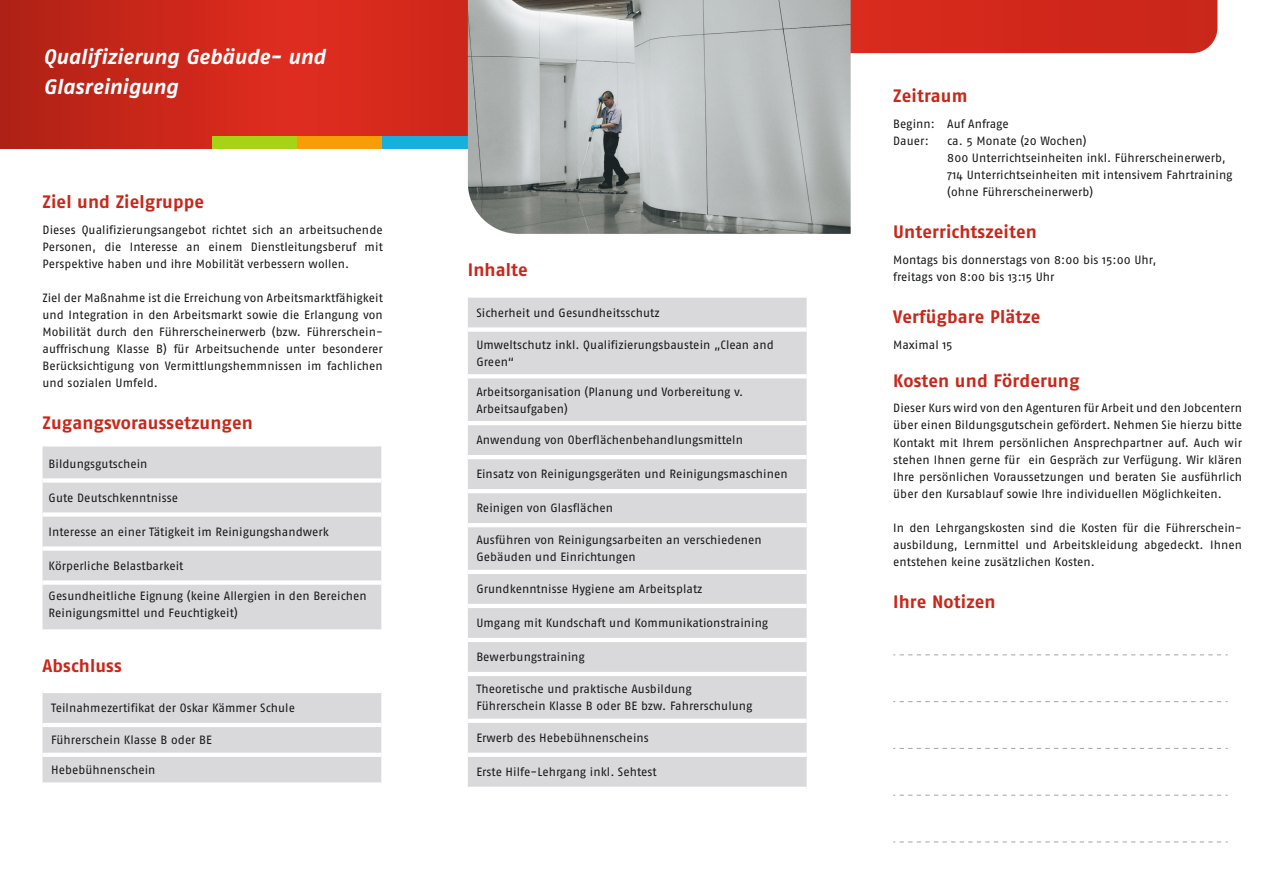
<style>
.page{position:relative;width:1276px;height:893px;background:#fff}
.page>*{position:absolute;margin:0;border:0;box-sizing:border-box;transform-origin:0 0}
.Headline_1_Innenseit{font:italic 700 21px/29.7px "Fago No";letter-spacing:-.005em;color:#fff}
.Headline_2_Innenseit{font:700 18px "Fago No";letter-spacing:.005em;color:#c92719}
.Innenseite_Überschri{font:700 18px "Fago No";letter-spacing:.005em;color:#c92719}
.Copy_Flyer{font:12px/17px "Fago No";color:#171818}
</style>
<div class="page">
<svg style="left:893px;top:654px;width:334px;height:1px"></svg>
<svg style="left:893px;top:701px;width:334px;height:1px"></svg>
<svg style="left:893px;top:748px;width:334px;height:1px"></svg>
<svg style="left:893px;top:795px;width:334px;height:1px"></svg>
<svg style="left:893px;top:841px;width:334px;height:1px"></svg>
<div style="left:850px;top:0;width:367px;height:53px;background:#d1281b"></div>
<svg style="left:0;top:0;width:468px;height:149px;background:#cc271a"></svg>
<div style="left:43px;top:446px;width:338px;height:183px;background:#d9d9dc"></div>
<div style="left:43px;top:483px;width:338px;height:97px;background:#d9d9dc"></div>
<div style="left:43px;top:478px;width:338px;height:5px;background:#fff"></div>
<div style="left:43px;top:512px;width:338px;height:5px;background:#fff"></div>
<div style="left:43px;top:546px;width:338px;height:5px;background:#fff"></div>
<div style="left:43px;top:580px;width:338px;height:5px;background:#fff"></div>
<div style="left:43px;top:693px;width:338px;height:89px;background:#d9d9dc"></div>
<hr style="left:43px;top:723px;width:338px;height:4px;background:#fff">
<hr style="left:43px;top:753px;width:338px;height:4px;background:#fff">
<div style="left:468px;top:298px;width:338px;height:489px;background:#d9d9dc"></div>
<div style="left:468px;top:327px;width:338px;height:5px;background:#fff"></div>
<hr style="left:468px;top:374px;width:338px;height:4px;background:#fff">
<hr style="left:468px;top:421px;width:338px;height:4px;background:#fff">
<hr style="left:468px;top:455px;width:338px;height:4px;background:#fff">
<hr style="left:468px;top:489px;width:338px;height:4px;background:#fff">
<hr style="left:468px;top:523px;width:338px;height:4px;background:#fff">
<hr style="left:468px;top:570px;width:338px;height:4px;background:#fff">
<hr style="left:468px;top:604px;width:338px;height:4px;background:#fff">
<hr style="left:468px;top:638px;width:338px;height:4px;background:#fff">
<hr style="left:468px;top:672px;width:338px;height:4px;background:#fff">
<hr style="left:468px;top:719px;width:338px;height:4px;background:#fff">
<hr style="left:468px;top:753px;width:338px;height:4px;background:#fff">
<div style="left:213px;top:136px;width:85px;height:13px;background:#a7d314"></div>
<div style="left:298px;top:136px;width:85px;height:13px;background:#f79e06"></div>
<div style="left:383px;top:136px;width:85px;height:13px;background:#16b0da"></div>
<img style="left:468px;top:0;width:382px;height:234px">
<p class="Headline_1_Innenseit" style="left:44px;top:41px;width:283px">Qualifizierung Gebäude- und<br>Glasreinigung</p>
<p class="Headline_2_Innenseit" style="left:43px;top:191px;width:163px">Ziel und Zielgruppe</p>
<p class="Copy_Flyer" style="left:43px;top:221px;width:342px;text-align:justify">Dieses Qualifizierungsangebot richtet sich an arbeitsuchende Personen, die Interesse an einem Dienstleitungsberuf mit Perspektive haben und ihre Mobilität verbessern wollen.</p>
<p class="Copy_Flyer" style="left:43px;top:289px;width:342px;text-align:justify">Ziel der Maßnahme ist die Erreichung von Arbeitsmarktfähigkeit und Integration in den Arbeitsmarkt sowie die Erlangung von Mobilität durch den Führerscheinerwerb (bzw. Führerschein&shy;auffrischung Klasse B) für Arbeitsuchende unter besonderer Berücksichtigung von Vermittlungshemmnissen im fachlichen und sozialen Umfeld.</p>
<p class="Headline_2_Innenseit" style="left:43px;top:413px;width:212px">Zugangsvoraussetzungen</p>
<p class="Copy_Flyer" style="left:49px;top:455px;width:101px">Bildungsgutschein</p>
<p class="Copy_Flyer" style="left:49px;top:489px;width:131px">Gute Deutschkenntnisse</p>
<p class="Copy_Flyer" style="left:49px;top:523px;width:282px">Interesse an einer Tätigkeit im Reinigungshandwerk</p>
<p class="Copy_Flyer" style="left:49px;top:557px;width:136px">Körperliche Belastbarkeit</p>
<p class="Copy_Flyer" style="left:49px;top:587px;width:320px">Gesundheitliche Eignung (keine Allergien in den Bereichen<br>Reinigungsmittel und Feuchtigkeit)</p>
<p class="Headline_2_Innenseit" style="left:43px;top:655px;width:81px">Abschluss</p>
<p class="Copy_Flyer" style="left:51px;top:700px;width:245px">Teilnahmezertifikat der Oskar Kämmer Schule</p>
<p class="Copy_Flyer" style="left:51px;top:731px;width:162px">Führerschein Klasse B oder BE</p>
<p class="Copy_Flyer" style="left:51px;top:761px;width:106px">Hebebühnenschein</p>
<p class="Headline_2_Innenseit" style="left:468px;top:260px;width:61px">Inhalte</p>
<p class="Copy_Flyer" style="left:476px;top:304px;width:185px">Sicherheit und Gesundheitsschutz</p>
<p class="Copy_Flyer" style="left:476px;top:336px;width:299px">Umweltschutz inkl. Qualifizierungsbaustein „Clean and<br>Green“</p>
<p class="Copy_Flyer" style="left:476px;top:383px;width:268px">Arbeitsorganisation (Planung und Vorbereitung v.<br>Arbeitsaufgaben)</p>
<p class="Copy_Flyer" style="left:476px;top:432px;width:268px">Anwendung von Oberflächenbehandlungsmitteln</p>
<p class="Copy_Flyer" style="left:476px;top:466px;width:313px">Einsatz von Reinigungsgeräten und Reinigungsmaschinen</p>
<p class="Copy_Flyer" style="left:476px;top:500px;width:138px">Reinigen von Glasflächen</p>
<p class="Copy_Flyer" style="left:476px;top:532px;width:287px">Ausführen von Reinigungsarbeiten an verschiedenen<br>Gebäuden und Einrichtungen</p>
<p class="Copy_Flyer" style="left:476px;top:580px;width:228px">Grundkenntnisse Hygiene am Arbeitsplatz</p>
<p class="Copy_Flyer" style="left:476px;top:614px;width:293px">Umgang mit Kundschaft und Kommunikationstraining</p>
<p class="Copy_Flyer" style="left:476px;top:648px;width:110px">Bewerbungstraining</p>
<p class="Copy_Flyer" style="left:476px;top:680px;width:277px">Theoretische und praktische Ausbildung<br>Führerschein Klasse B oder BE bzw. Fahrerschulung</p>
<p class="Copy_Flyer" style="left:476px;top:729px;width:174px">Erwerb des Hebebühnenscheins</p>
<p class="Copy_Flyer" style="left:476px;top:763px;width:182px">Erste Hilfe-Lehrgang inkl. Sehtest</p>
<p class="Headline_2_Innenseit" style="left:893px;top:85px;width:76px">Zeitraum</p>
<p class="Copy_Flyer" style="left:893px;top:115px;width:117px">Beginn: Auf Anfrage</p>
<p class="Copy_Flyer" style="left:893px;top:132px;width:37px">Dauer:</p>
<p class="Copy_Flyer" style="left:947px;top:132px;width:141px">ca. 5 Monate (20 Wochen)</p>
<p class="Copy_Flyer" style="left:947px;top:149px;width:280px">800 Unterrichtseinheiten inkl. Führerscheinerwerb,</p>
<p class="Copy_Flyer" style="left:947px;top:166px;width:287px">714 Unterrichtseinheiten mit intensivem Fahrtraining (ohne Führerscheinerwerb)</p>
<p class="Headline_2_Innenseit" style="left:893px;top:221px;width:145px">Unterrichtszeiten</p>
<p class="Copy_Flyer" style="left:893px;top:251px;width:265px">Montags bis donnerstags von 8:00 bis 15:00 Uhr,</p>
<p class="Copy_Flyer" style="left:893px;top:268px;width:163px">freitags von 8:00 bis 13:15 Uhr</p>
<p class="Headline_2_Innenseit" style="left:893px;top:306px;width:149px">Verfügbare Plätze</p>
<p class="Copy_Flyer" style="left:893px;top:336px;width:61px">Maximal 15</p>
<p class="Headline_2_Innenseit" style="left:893px;top:370px;width:188px">Kosten und Förderung</p>
<p class="Copy_Flyer" style="left:893px;top:400px;width:350px;text-align:justify">Dieser Kurs wird von den Agenturen für Arbeit und den Jobcentern über einen Bildungsgutschein gefördert. Nehmen Sie hierzu bitte Kontakt mit Ihrem persönlichen Ansprechpartner auf. Auch wir stehen Ihnen gerne für ein Gespräch zur Verfügung. Wir klären Ihre persönlichen Voraussetzungen und beraten Sie ausführlich über den Kursablauf sowie Ihre individuellen Möglichkeiten.</p>
<p class="Copy_Flyer" style="left:893px;top:519px;width:350px;text-align:justify">In den Lehrgangskosten sind die Kosten für die Führerschein&shy;ausbildung, Lernmittel und Arbeitskleidung abgedeckt. Ihnen entstehen keine zusätzlichen Kosten.</p>
<p class="Innenseite_Überschri" style="left:893px;top:591px;width:104px">Ihre Notizen</p>
</div>
